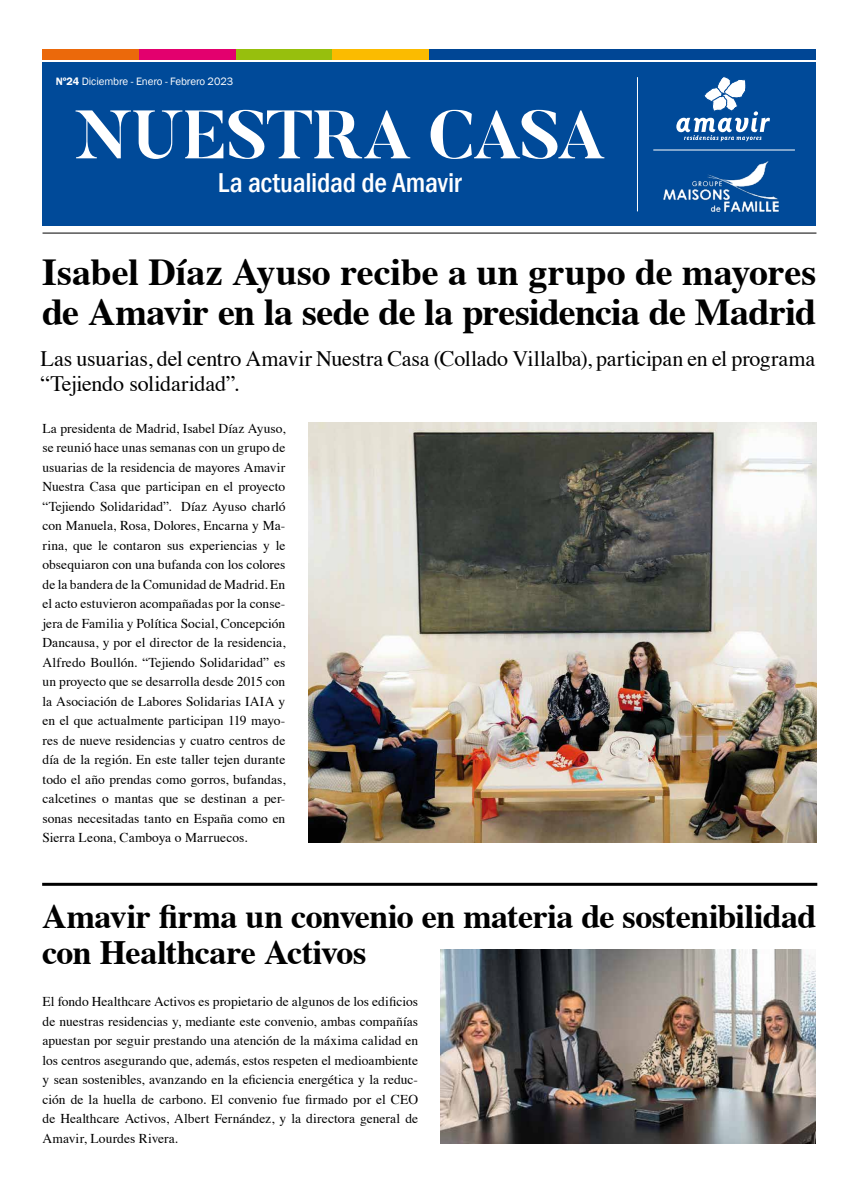
<style>
.page{position:relative;width:859px;height:1197px;background:#fff}
.page>*{position:absolute;margin:0;border:0;box-sizing:border-box;transform-origin:0 0}
.t1{font:700 68px "Butler";letter-spacing:-.02em;color:#fff}
.t2{font:700 38px/40px "Times";letter-spacing:-.01em;color:#000}
.t3{font:700 34px/36px "Times";letter-spacing:-.015em;color:#000}
.t4{font:500 condensed 28px "Franklin Gothic";letter-spacing:-.01em;color:#fff}
.t5{font:22px/25px "Times";letter-spacing:-.01em;color:#000}
.t6{font:13.5px/19.5px "Times";letter-spacing:.005em;color:#000;text-align:justify}
.t7{font:11px "Franklin Gothic";letter-spacing:-.01em;color:#fff}
.s1{font-weight:600}
</style>
<div class="page">
<div style="left:43px;top:62px;width:773px;height:163px;background:#004a99"></div>
<hr style="left:637px;top:77px;width:1px;height:134px;background:#fff">
<hr style="left:653px;top:150px;width:142px;height:1px;background:#fff">
<hr style="left:43px;top:233px;width:773px;height:1px;background:#000">
<img style="left:663px;top:161px;width:116px;height:51px">
<img style="left:308px;top:422px;width:508px;height:420px">
<img style="left:441px;top:949px;width:375px;height:193px">
<hr style="left:42px;top:882px;width:775px;height:3px;background:#000">
<svg style="left:676px;top:76px;width:94px;height:65px"></svg>
<div style="left:43px;top:50px;width:96px;height:10px;background:#eb690b"></div>
<div style="left:139px;top:50px;width:97px;height:10px;background:#e3006e"></div>
<div style="left:236px;top:50px;width:97px;height:10px;background:#97bf0d"></div>
<div style="left:332px;top:50px;width:97px;height:10px;background:#fbbb00"></div>
<div style="left:429px;top:50px;width:387px;height:10px;background:#004695"></div>
<p class="t7" style="left:56px;top:76px;width:179px"><span class="s1">Nº24</span> Diciembre - Enero - Febrero 2023</p>
<h1 class="t1" style="left:75px;top:95px;width:532px">NUESTRA CASA</h1>
<h3 class="t4" style="left:218px;top:166px;width:245px">La actualidad de Amavir</h3>
<h2 class="t2" style="left:42px;top:256px;width:776px">Isabel Díaz Ayuso recibe a un grupo de mayores de Amavir en la sede de la presidencia de Madrid</h2>
<h3 class="t5" style="left:41px;top:348px;width:776px">Las usuarias, del centro Amavir Nuestra Casa (Collado Villalba), participan en el programa “Tejiendo solidaridad”.</h3>
<p class="t6" style="left:43px;top:420px;width:244px">La presidenta de Madrid, Isabel Díaz Ayuso, se reunió hace unas semanas con un grupo de usuarias de la residencia de mayores Amavir Nuestra Casa que participan en el proyecto “Tejiendo Solidaridad”. Díaz Ayuso charló con Manuela, Rosa, Dolores, Encarna y Ma&shy;rina, que le contaron sus experiencias y le obsequiaron con una bufanda con los colores de la bandera de la Comunidad de Madrid. En el acto estuvieron acompañadas por la conse&shy;jera de Familia y Política Social, Concepción Dancausa, y por el director de la residencia, Alfredo Boullón. “Tejiendo Solidaridad” es un proyecto que se desarrolla desde 2015 con la Asociación de Labores Solidarias IAIA y en el que actualmente participan 119 mayo&shy;res de nueve residencias y cuatro centros de día de la región. En este taller tejen durante todo el año prendas como gorros, bufandas, calcetines o mantas que se destinan a per&shy;sonas necesitadas tanto en España como en Sierra Leona, Camboya o Marruecos.</p>
<h3 class="t3" style="left:42px;top:895px;width:776px">Amavir firma un convenio en materia de sostenibilidad con Healthcare Activos</h3>
<p class="t6" style="left:43px;top:990px;width:377px">El fondo Healthcare Activos es propietario de algunos de los edificios de nuestras residencias y, mediante este convenio, ambas compañías apuestan por seguir prestando una atención de la máxima calidad en los centros asegurando que, además, estos respeten el medioambiente y sean sostenibles, avanzando en la eficiencia energética y la reduc&shy;ción de la huella de carbono. El convenio fue firmado por el CEO de Healthcare Activos, Albert Fernández, y la directora general de Amavir, Lourdes Rivera.</p>
</div>
